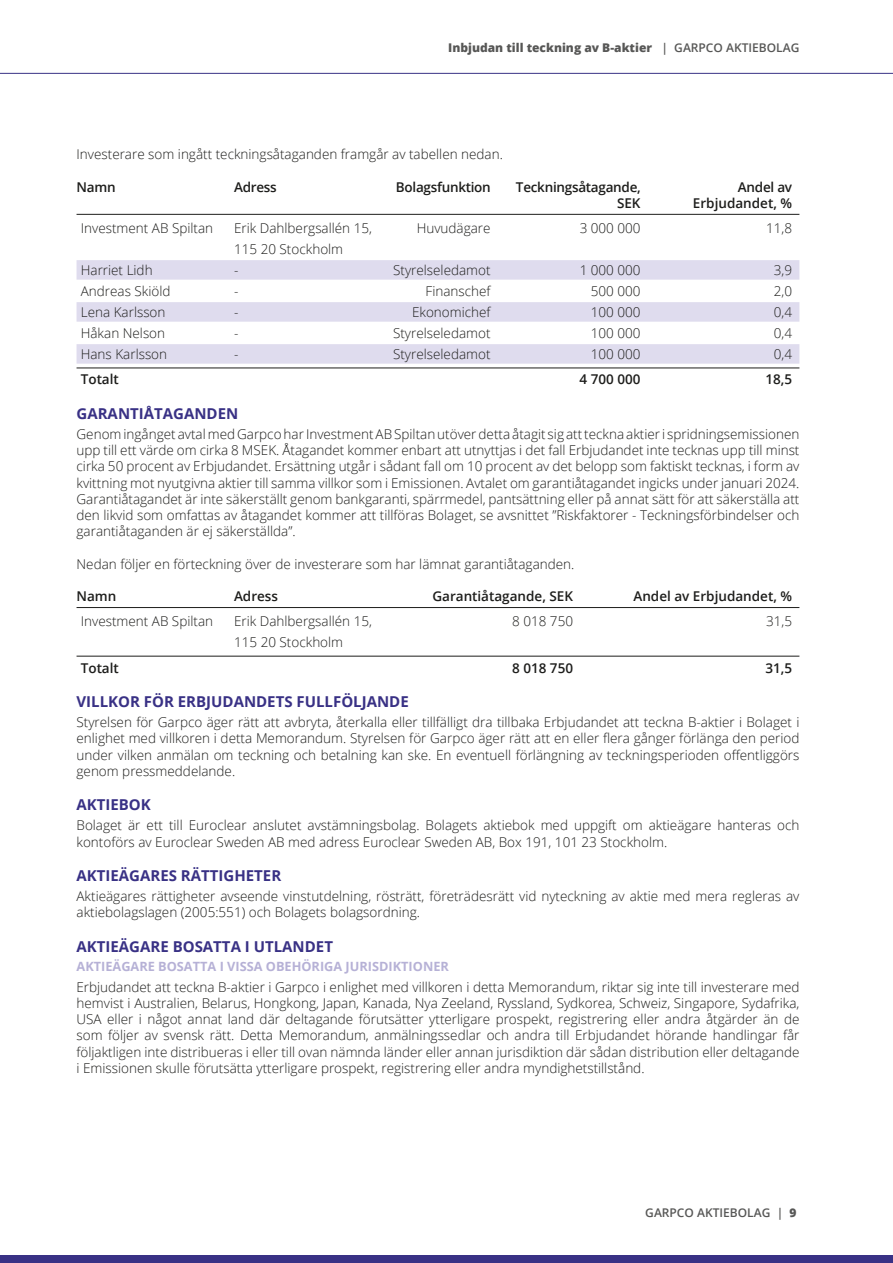
<style>
.page{position:relative;width:893px;height:1263px;background:#fff}
.page>*{position:absolute;margin:0;border:0;box-sizing:border-box;transform-origin:0 0}
.t1{font:700 15px "Open Sans";color:#393185}
.t2{font:300 13.5px/16.2px "Open Sans";color:#1d1d1b;text-align:justify}
.t3{font:600 13.5px "Open Sans";color:#1d1d1b}
.t4{font:600 13.5px "Open Sans";letter-spacing:-.02em;color:#1d1d1b}
.t5{font:700 12.75px "Open Sans";color:#b6b1d6}
.t6{font:800 12px "Open Sans";color:#575756}
.t7{font:600 12px "Open Sans";color:#575756}
.s1{font-weight:600}
.s2{font-weight:800}
</style>
<div class="page">
<div style="left:0;top:1255px;width:893px;height:8px;background:#393185"></div>
<hr style="left:0;top:73px;width:893px;height:1px;background:#393185">
<hr style="left:77px;top:214px;width:722px;height:1px;background:#1d1d1b">
<div style="left:77px;top:260px;width:722px;height:20px;background:#dfdcee"></div>
<div style="left:77px;top:302px;width:722px;height:20px;background:#dfdcee"></div>
<div style="left:77px;top:344px;width:722px;height:20px;background:#dfdcee"></div>
<hr style="left:77px;top:368px;width:722px;height:1px;background:#1d1d1b">
<hr style="left:77px;top:607px;width:722px;height:1px;background:#1d1d1b">
<hr style="left:77px;top:656px;width:722px;height:1px;background:#1d1d1b">
<p class="t6" style="left:448px;top:38px;width:353px">Inbjudan till teckning av B-aktier <span class="s1">| GARPCO AKTIEBOLAG</span></p>
<p class="t2" style="left:77px;top:146px;width:428px">Investerare som ingått teckningsåtaganden framgår av tabellen nedan.</p>
<p class="t3" style="left:77px;top:177px;width:41px">Namn</p>
<p class="t3" style="left:234px;top:177px;width:44px">Adress</p>
<p class="t4" style="left:396px;top:177px;width:96px">Bolagsfunktion</p>
<p class="t4" style="left:516px;top:177px;width:126px">Teckningsåtagande,</p>
<p class="t3" style="left:738px;top:177px;width:56px">Andel av</p>
<p class="t3" style="left:617px;top:194px;width:25px">SEK</p>
<p class="t3" style="left:693px;top:194px;width:101px">Erbjudandet, %</p>
<p class="t2" style="left:81px;top:220px;width:134px">Investment AB Spiltan</p>
<p class="t2" style="left:234px;top:220px;width:140px">Erik Dahlbergsallén 15,</p>
<p class="t2" style="left:417px;top:220px;width:75px">Huvudägare</p>
<p class="t2" style="left:580px;top:220px;width:62px">3 000 000</p>
<p class="t2" style="left:766px;top:220px;width:28px">11,8</p>
<p class="t2" style="left:234px;top:241px;width:111px">115 20 Stockholm</p>
<p class="t2" style="left:81px;top:262px;width:73px">Harriet Lidh</p>
<p class="t2" style="left:234px;top:262px;width:6px">-</p>
<p class="t2" style="left:393px;top:262px;width:99px">Styrelseledamot</p>
<p class="t2" style="left:580px;top:262px;width:62px">1 000 000</p>
<p class="t2" style="left:774px;top:262px;width:20px">3,9</p>
<p class="t2" style="left:81px;top:283px;width:91px">Andreas Skiöld</p>
<p class="t2" style="left:234px;top:283px;width:6px">-</p>
<p class="t2" style="left:426px;top:283px;width:67px">Finanschef</p>
<p class="t2" style="left:591px;top:283px;width:51px">500 000</p>
<p class="t2" style="left:774px;top:283px;width:20px">2,0</p>
<p class="t2" style="left:81px;top:304px;width:86px">Lena Karlsson</p>
<p class="t2" style="left:234px;top:304px;width:6px">-</p>
<p class="t2" style="left:412px;top:304px;width:80px">Ekonomichef</p>
<p class="t2" style="left:591px;top:304px;width:51px">100 000</p>
<p class="t2" style="left:774px;top:304px;width:20px">0,4</p>
<p class="t2" style="left:81px;top:325px;width:86px">Håkan Nelson</p>
<p class="t2" style="left:234px;top:325px;width:6px">-</p>
<p class="t2" style="left:393px;top:325px;width:99px">Styrelseledamot</p>
<p class="t2" style="left:591px;top:325px;width:51px">100 000</p>
<p class="t2" style="left:774px;top:325px;width:20px">0,4</p>
<p class="t2" style="left:81px;top:346px;width:88px">Hans Karlsson</p>
<p class="t2" style="left:234px;top:346px;width:6px">-</p>
<p class="t2" style="left:393px;top:346px;width:99px">Styrelseledamot</p>
<p class="t2" style="left:591px;top:346px;width:51px">100 000</p>
<p class="t2" style="left:774px;top:346px;width:20px">0,4</p>
<p class="t3" style="left:81px;top:370px;width:40px">Totalt</p>
<p class="t3" style="left:580px;top:370px;width:62px">4 700 000</p>
<p class="t3" style="left:765px;top:370px;width:28px">18,5</p>
<p class="t1" style="left:77px;top:402px;width:163px">GARANTIÅTAGANDEN</p>
<p class="t2" style="left:77px;top:426px;width:724px">Genom ingånget avtal med Garpco har Investment AB Spiltan utöver detta åtagit sig att teckna aktier i spridningsemissionen upp till ett värde om cirka 8 MSEK. Åtagandet kommer enbart att utnyttjas i det fall Erbjudandet inte tecknas upp till minst cirka 50 procent av Erbjudandet. Ersättning utgår i sådant fall om 10 procent av det belopp som faktiskt tecknas, i form av kvittning mot nyutgivna aktier till samma villkor som i Emissionen. Avtalet om garantiåtagandet ingicks under januari 2024.<br>Garantiåtagandet är inte säkerställt genom bankgaranti, spärrmedel, pantsättning eller på annat sätt för att säkerställa att den likvid som omfattas av åtagandet kommer att tillföras Bolaget, se avsnittet ”Riskfaktorer - Teckningsförbindelser och garantiåtaganden är ej säkerställda”.</p>
<p class="t2" style="left:77px;top:555px;width:499px">Nedan följer en förteckning över de investerare som har lämnat garantiåtaganden.</p>
<p class="t3" style="left:77px;top:587px;width:41px">Namn</p>
<p class="t3" style="left:234px;top:587px;width:46px">Adress</p>
<p class="t3" style="left:432px;top:587px;width:142px">Garantiåtagande, SEK</p>
<p class="t3" style="left:633px;top:587px;width:160px">Andel av Erbjudandet, %</p>
<p class="t2" style="left:81px;top:613px;width:134px">Investment AB Spiltan</p>
<p class="t2" style="left:234px;top:613px;width:140px">Erik Dahlbergsallén 15,</p>
<p class="t2" style="left:512px;top:613px;width:62px">8 018 750</p>
<p class="t2" style="left:766px;top:613px;width:28px">31,5</p>
<p class="t2" style="left:234px;top:634px;width:111px">115 20 Stockholm</p>
<p class="t3" style="left:81px;top:658px;width:40px">Totalt</p>
<p class="t3" style="left:512px;top:658px;width:62px">8 018 750</p>
<p class="t3" style="left:765px;top:658px;width:28px">31,5</p>
<p class="t1" style="left:77px;top:691px;width:334px">VILLKOR FÖR ERBJUDANDETS FULLFÖLJANDE</p>
<p class="t2" style="left:77px;top:714px;width:724px">Styrelsen för Garpco äger rätt att avbryta, återkalla eller tillfälligt dra tillbaka Erbjudandet att teckna B-aktier i Bolaget i enlighet med villkoren i detta Memorandum. Styrelsen för Garpco äger rätt att en eller flera gånger förlänga den period under vilken anmälan om teckning och betalning kan ske. En eventuell förlängning av teckningsperioden offentliggörs genom pressmeddelande.</p>
<p class="t1" style="left:77px;top:794px;width:76px">AKTIEBOK</p>
<p class="t2" style="left:77px;top:817px;width:724px">Bolaget är ett till Euroclear anslutet avstämningsbolag. Bolagets aktiebok med uppgift om aktieägare hanteras och kontoförs av Euroclear Sweden AB med adress Euroclear Sweden AB, Box 191, 101 23 Stockholm.</p>
<p class="t1" style="left:77px;top:865px;width:206px">AKTIEÄGARES RÄTTIGHETER</p>
<p class="t2" style="left:77px;top:888px;width:724px">Aktieägares rättigheter avseende vinstutdelning, rösträtt, företrädesrätt vid nyteckning av aktie med mera regleras av aktiebolagslagen (2005:551) och Bolagets bolagsordning.</p>
<p class="t1" style="left:77px;top:936px;width:258px">AKTIEÄGARE BOSATTA I UTLANDET</p>
<p class="t5" style="left:77px;top:957px;width:374px">AKTIEÄGARE BOSATTA I VISSA OBEHÖRIGA JURISDIKTIONER</p>
<p class="t2" style="left:77px;top:978px;width:724px">Erbjudandet att teckna B-aktier i Garpco i enlighet med villkoren i detta Memorandum, riktar sig inte till investerare med hemvist i Australien, Belarus, Hongkong, Japan, Kanada, Nya Zeeland, Ryssland, Sydkorea, Schweiz, Singapore, Sydafrika, USA eller i något annat land där deltagande förutsätter ytterligare prospekt, registrering eller andra åtgärder än de som följer av svensk rätt. Detta Memorandum, anmälningssedlar och andra till Erbjudandet hörande handlingar får följaktligen inte distribueras i eller till ovan nämnda länder eller annan jurisdiktion där sådan distribution eller deltagande i Emissionen skulle förutsätta ytterligare prospekt, registrering eller andra myndighetstillstånd.</p>
<p class="t7" style="left:645px;top:1204px;width:153px">GARPCO AKTIEBOLAG | <span class="s2">9</span></p>
</div>
